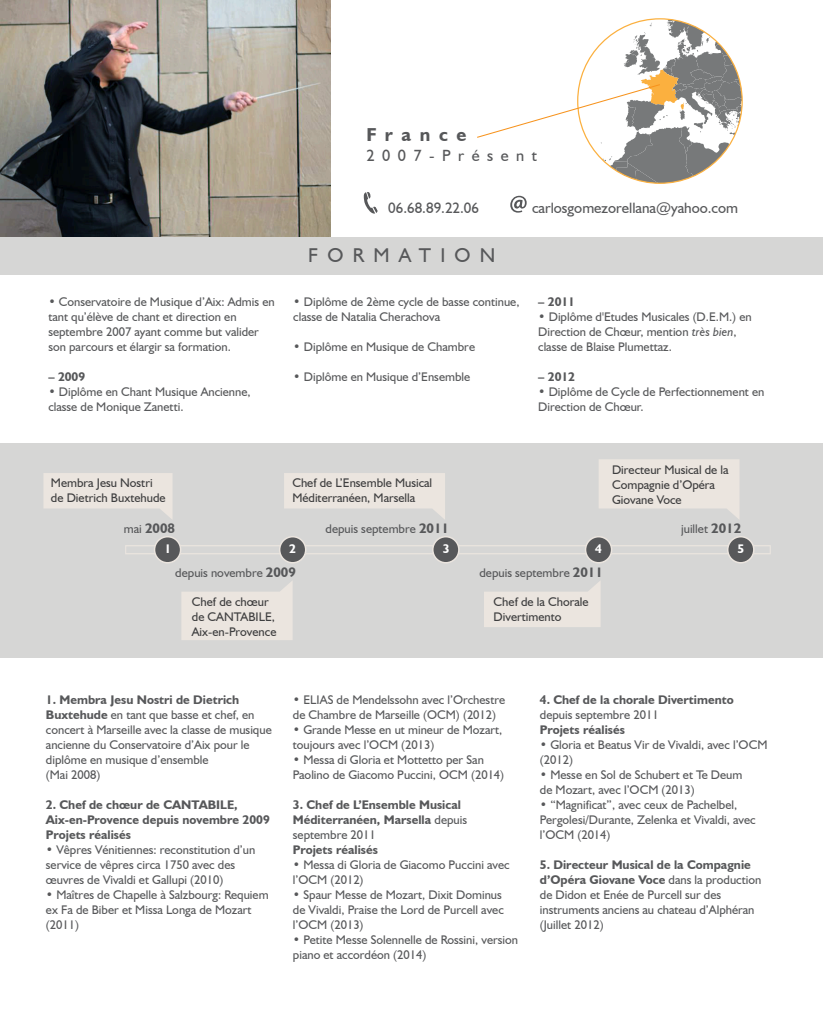
<style>
.page{position:relative;width:823px;height:1027px;background:#fff}
.page>*{position:absolute;margin:0;border:0;box-sizing:border-box;transform-origin:0 0}
.t1{font:20px "Humanist 521 BT";letter-spacing:.46em;color:#57585a}
.t2{font:700 18.75px "Humanist 521 BT";letter-spacing:.46em;color:#57585a}
.t3{font:16.25px "Humanist 521 BT";letter-spacing:.46em;color:#57585a}
.t4{font:15px "Humanist 521 BT";color:#57585a}
.t5{font:700 13.75px "Humanist 521 BT";color:#57585a}
.t6{font:12.5px/15px "Humanist 521 BT";color:#57585a}
.t7{font:700 12.5px/15px "Humanist 521 BT";color:#57585a}
.t8{font:12.5px/15px "Humanist 521 BT";color:#3e3e3f}
.t9{font:700 12.5px "Humanist 521 BT";color:#fff}
.s1{font-style:italic}
.s2{font-weight:400;font-size:12.5px}
.s3{font-weight:700;font-size:13.75px}
.s4{font-weight:700;color:#fff}
.s5{font-weight:700}
.s6{font-weight:400}
</style>
<div class="page">
<img style="left:0;top:0;width:331px;height:237px">
<div style="left:0;top:443px;width:823px;height:214px;background:#d6d6d5"></div>
<div style="left:0;top:237px;width:823px;height:38px;background:#d6d6d5"></div>
<svg style="left:181px;top:581px;width:112px;height:59px"></svg>
<svg style="left:284px;top:473px;width:161px;height:46px"></svg>
<svg style="left:43px;top:473px;width:129px;height:46px"></svg>
<svg style="left:599px;top:459px;width:140px;height:60px"></svg>
<svg style="left:125px;top:536px;width:645px;height:27px"></svg>
<svg style="left:484px;top:581px;width:116px;height:46px"></svg>
<svg style="left:477px;top:19px;width:265px;height:164px"></svg>
<svg style="left:510px;top:196px;width:16px;height:17px"></svg>
<svg style="left:364px;top:192px;width:14px;height:22px"></svg>
<h2 class="t2" style="left:366px;top:123px;width:102px">France</h2>
<h3 class="t3" style="left:366px;top:145px;width:172px">2007-Présent</h3>
<p class="t4" style="left:388px;top:198px;width:92px">06.68.89.22.06</p>
<p class="t4" style="left:532px;top:198px;width:207px">carlosgomezorellana@yahoo.com</p>
<p class="t6" style="left:48px;top:293px;width:228px">• Conservatoire de Musique d’Aix: Admis en tant qu’élève de chant et direction en septembre 2007 ayant comme but valider son parcours et élargir sa formation.</p>
<p class="t7" style="left:48px;top:368px;width:38px">– 2009</p>
<p class="t6" style="left:48px;top:383px;width:204px">• Diplôme en Chant Musique Ancienne, classe de Monique Zanetti.</p>
<h1 class="t1" style="left:308px;top:242px;width:188px">FORMATION</h1>
<p class="t6" style="left:293px;top:293px;width:228px">• Diplôme de 2ème cycle de basse continue, classe de Natalia Cherachova</p>
<p class="t6" style="left:293px;top:338px;width:183px">• Diplôme en Musique de Chambre</p>
<p class="t6" style="left:293px;top:368px;width:178px">• Diplôme en Musique d’Ensemble</p>
<p class="t7" style="left:538px;top:293px;width:38px">– 2011</p>
<p class="t6" style="left:538px;top:308px;width:215px">• Diplôme d'Etudes Musicales (D.E.M.) en<br>Direction de Chœur, mention <span class="s1">très bien</span>, classe de Blaise Plumettaz.</p>
<p class="t7" style="left:538px;top:368px;width:38px">– 2012</p>
<p class="t6" style="left:538px;top:383px;width:228px">• Diplôme de Cycle de Perfectionnement en<br>Direction de Chœur.</p>
<p class="t8" style="left:51px;top:475px;width:116px">Membra Jesu Nostri de Dietrich Buxtehude</p>
<p class="t5" style="left:124px;top:519px;width:53px"><span class="s2">mai</span> 2008</p>
<p class="t9" style="left:165px;top:541px;width:8px">1</p>
<p class="t8" style="left:612px;top:462px;width:118px">Directeur Musical de la<br>Compagnie d’Opéra<br>Giovane Voce</p>
<p class="t8" style="left:292px;top:475px;width:141px">Chef de L’Ensemble Musical<br>Méditerranéen, Marsella</p>
<p class="t6" style="left:325px;top:518px;width:126px;line-height:20.5px;text-align:right">depuis septembre <span class="s3">2011<br></span><span class="s4">3</span></p>
<p class="t6" style="left:681px;top:520px;width:62px">juillet <span class="s3">2012</span></p>
<p class="t9" style="left:289px;top:541px;width:8px">2</p>
<p class="t9" style="left:737px;top:541px;width:8px">5</p>
<p class="t9" style="left:595px;top:541px;width:8px">4</p>
<p class="t6" style="left:175px;top:564px;width:122px">depuis novembre <span class="s3">2009</span></p>
<p class="t6" style="left:479px;top:564px;width:125px">depuis septembre <span class="s3">2011</span></p>
<p class="t8" style="left:192px;top:594px;width:86px">Chef de chœur de CANTABILE,<br>Aix-en-Provence</p>
<p class="t8" style="left:493px;top:594px;width:96px">Chef de la Chorale<br>Divertimento</p>
<p class="t6" style="left:46px;top:692px;width:227px"><span class="s5">1. Membra Jesu Nostri de Dietrich<br>Buxtehude</span> en tant que basse et chef, en concert à Marseille avec la classe de musique ancienne du Conservatoire d’Aix pour le diplôme en musique d’ensemble<br>(Mai 2008)</p>
<p class="t7" style="left:46px;top:797px;width:225px">2. Chef de chœur de CANTABILE,<br>Aix-en-Provence depuis novembre 2009<br>Projets réalisés</p>
<p class="t6" style="left:46px;top:842px;width:211px">• Vêpres Vénitiennes: reconstitution d’un service de vêpres circa 1750 avec des œuvres de Vivaldi et Gallupi (2010)</p>
<p class="t6" style="left:46px;top:887px;width:224px">• Maîtres de Chapelle à Salzbourg: Requiem ex Fa de Biber et Missa Longa de Mozart (2011)</p>
<p class="t6" style="left:293px;top:692px;width:214px">• ELIAS de Mendelssohn avec l’Orchestre de Chambre de Marseille (OCM) (2012)</p>
<p class="t6" style="left:293px;top:722px;width:211px">• Grande Messe en ut mineur de Mozart, toujours avec l’OCM (2013)</p>
<p class="t6" style="left:293px;top:752px;width:213px">• Messa di Gloria et Mottetto per San<br>Paolino de Giacomo Puccini, OCM (2014)</p>
<p class="t7" style="left:293px;top:797px;width:176px">3. Chef de L’Ensemble Musical<br>Méditerranéen, Marsella <span class="s6">depuis septembre 2011</span></p>
<p class="t7" style="left:293px;top:842px;width:86px">Projets réalisés</p>
<p class="t6" style="left:293px;top:857px;width:218px">• Messa di Gloria de Giacomo Puccini avec l’OCM (2012)</p>
<p class="t6" style="left:293px;top:887px;width:212px">• Spaur Messe de Mozart, Dixit Dominus de Vivaldi, Praise the Lord de Purcell avec l’OCM (2013)</p>
<p class="t6" style="left:293px;top:932px;width:227px">• Petite Messe Solennelle de Rossini, version piano et accordéon (2014)</p>
<p class="t7" style="left:540px;top:692px;width:195px">4. Chef de la chorale Divertimento</p>
<p class="t6" style="left:540px;top:707px;width:120px">depuis septembre 2011</p>
<p class="t7" style="left:540px;top:722px;width:86px">Projets réalisés</p>
<p class="t6" style="left:540px;top:737px;width:229px">• Gloria et Beatus Vir de Vivaldi, avec l’OCM (2012)</p>
<p class="t6" style="left:540px;top:767px;width:204px">• Messe en Sol de Schubert et Te Deum de Mozart, avec l’OCM (2013)</p>
<p class="t6" style="left:540px;top:797px;width:217px">• “Magnificat”, avec ceux de Pachelbel,<br>Pergolesi/Durante, Zelenka et Vivaldi, avec l’OCM (2014)</p>
<p class="t6" style="left:540px;top:857px;width:223px"><span class="s5">5. Directeur Musical de la Compagnie d’Opéra Giovane Voce</span> dans la production de Didon et Enée de Purcell sur des instruments anciens au chateau d’Alphéran (Juillet 2012)</p>
</div>
